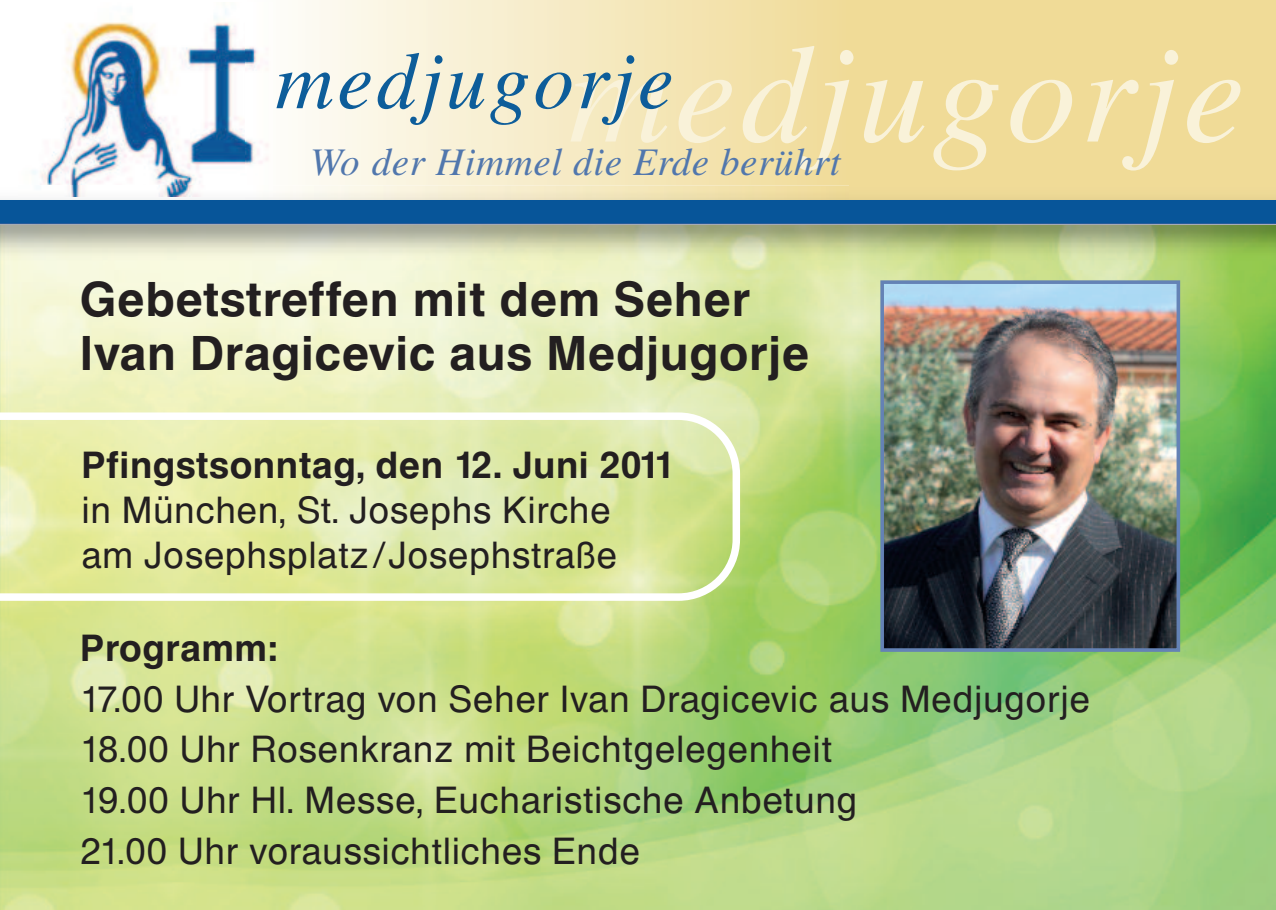
<style>
.page{position:relative;width:1276px;height:910px;background:#fff}
.page>*{position:absolute;margin:0;border:0;box-sizing:border-box;transform-origin:0 0}
.t1{font:italic 140.1px "Times";letter-spacing:.03em;color:#f9f2d9}
.t2{font:italic 81px "Times";letter-spacing:.04em;color:#0d5d9a}
.t3{font:500 46.5px/54px "Europa SB";letter-spacing:.015em;color:#231f20}
.t4{font:italic 39px "Times";letter-spacing:.015em;color:#5177ad}
.t5{font:36px/50.7px "Europa SB";letter-spacing:.015em;color:#231f20}
.t6{font:500 36px "Europa SB";letter-spacing:.015em;color:#231f20}
</style>
<div class="page">
<img style="left:0;top:269px;width:1276px;height:641px">
<svg style="left:0;top:412px;width:740px;height:189px"></svg>
<img style="left:32px;top:9px;width:214px;height:176px">
<img style="left:246px;top:3px;width:27px;height:182px">
<div style="left:849px;top:0;width:427px;height:201px;background:#f0db97"></div>
<img style="left:0;top:196px;width:246px;height:5px">
<img style="left:0;top:224px;width:1276px;height:45px">
<img style="left:69px;top:185px;width:132px;height:11px">
<img style="left:246px;top:185px;width:1030px;height:16px">
<div style="left:0;top:201px;width:1276px;height:23px;background:#075599"></div>
<img style="left:885px;top:285px;width:290px;height:362px">
<div style="left:880px;top:280px;width:300px;height:372px;border:4px solid #6482b5"></div>
<h1 class="t1" style="left:569px;top:47px;width:677px">medjugorje</h1>
<h2 class="t2" style="left:275px;top:53px;width:400px">medjugorje</h2>
<p class="t4" style="left:310px;top:148px;width:532px">Wo der Himmel die Erde berührt</p>
<p class="t3" style="left:80px;top:273px;width:731px">Gebetstreffen mit dem Seher<br>Ivan Dragicevic aus Medjugorje</p>
<p class="t6" style="left:81px;top:444px;width:595px">Pfingstsonntag, den 12. Juni 2011</p>
<p class="t5" style="left:81px;top:488px;width:537px;line-height:45px">in München, St. Josephs Kirche am Josephsplatz/Josephstraße</p>
<p class="t6" style="left:80px;top:628px;width:198px">Programm:</p>
<p class="t5" style="left:80px;top:674px;width:1011px">17.00 Uhr Vortrag von Seher Ivan Dragicevic aus Medjugorje 18.00 Uhr Rosenkranz mit Beichtgelegenheit<br>19.00 Uhr Hl. Messe, Eucharistische Anbetung<br>21.00 Uhr voraussichtliches Ende</p>
</div>
